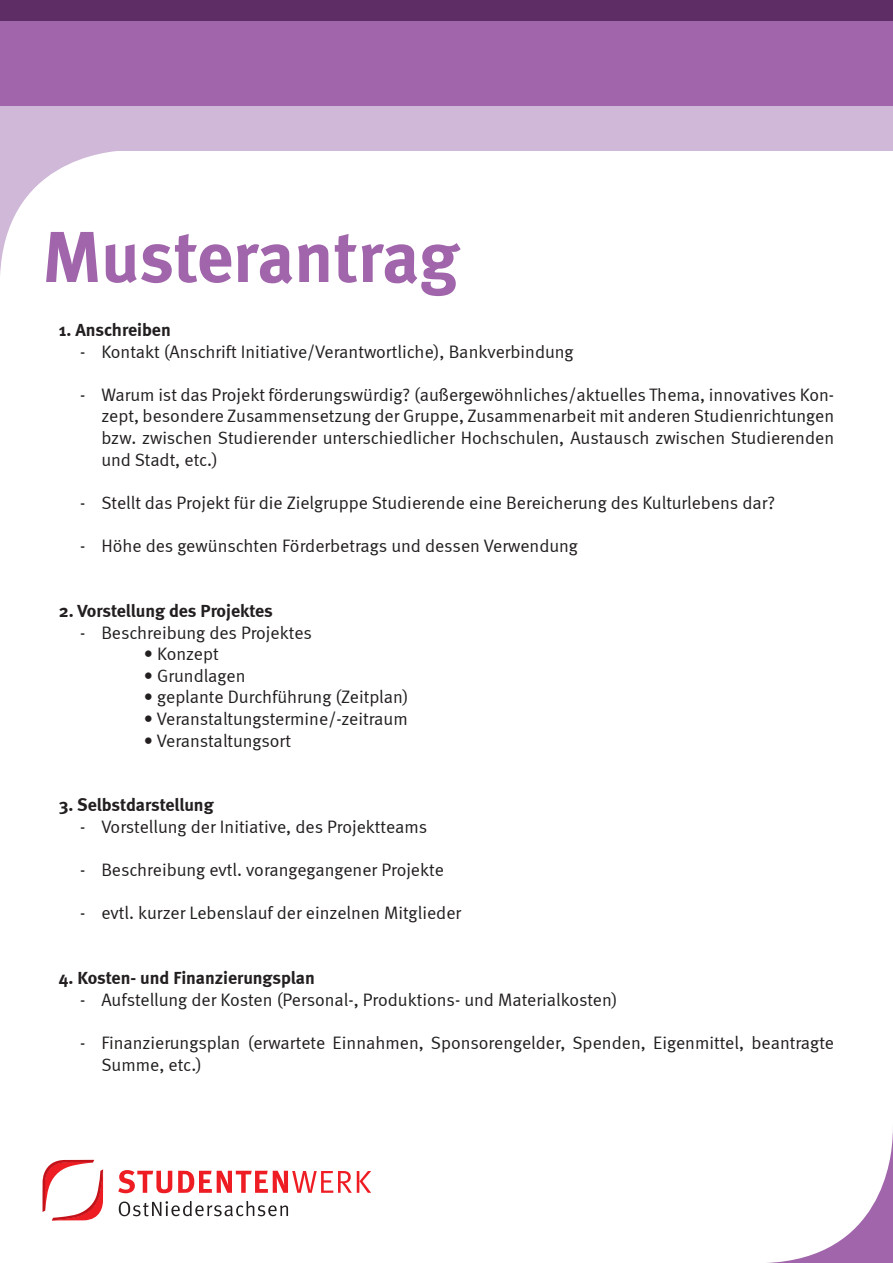
<style>
.page{position:relative;width:893px;height:1263px;background:#fff}
.page>*{position:absolute;margin:0;border:0;box-sizing:border-box;transform-origin:0 0}
.t1{font:700 72px "Meta";letter-spacing:-.005em;color:#a065aa}
.t2{font:18px/21.6px "Meta Normal";color:#231f20;text-align:justify}
.t3{font:700 18px "Meta";letter-spacing:-.005em;color:#231f20}
</style>
<div class="page">
<svg style="left:0;top:151px;width:116px;height:123px"></svg>
<svg style="left:198px;top:1129px;width:695px;height:134px"></svg>
<div style="left:0;top:0;width:893px;height:21px;background:#5f2d66"></div>
<div style="left:0;top:21px;width:893px;height:85px;background:#a065aa"></div>
<div style="left:0;top:106px;width:893px;height:45px;background:#d0b8d8"></div>
<svg style="left:119px;top:1201px;width:169px;height:15px"></svg>
<svg style="left:178px;top:1171px;width:193px;height:22px"></svg>
<svg style="left:118px;top:1170px;width:54px;height:23px"></svg>
<svg style="left:43px;top:1160px;width:60px;height:60px"></svg>
<p class="t1" style="left:43px;top:214px;width:418px">Musterantrag</p>
<p class="t3" style="left:59px;top:319px;width:114px">1. Anschreiben</p>
<p class="t2" style="left:80px;top:340px;width:495px">- Kontakt (Anschrift Initiative/Verantwortliche), Bankverbindung</p>
<p class="t2" style="left:101px;top:384px;width:734px;text-indent:-21px">- Warum ist das Projekt förderungswürdig? (außergewöhnliches/aktuelles Thema, innovatives Kon&shy;zept, besondere Zusammensetzung der Gruppe, Zusammenarbeit mit anderen Studienrichtungen bzw. zwischen Studierender unterschiedlicher Hochschulen, Austausch zwischen Studierenden und Stadt, etc.)</p>
<p class="t2" style="left:80px;top:492px;width:696px">- Stellt das Projekt für die Zielgruppe Studierende eine Bereicherung des Kulturlebens dar?</p>
<p class="t2" style="left:80px;top:535px;width:499px">- Höhe des gewünschten Förderbetrags und dessen Verwendung</p>
<p class="t3" style="left:59px;top:600px;width:216px">2. Vorstellung des Projektes</p>
<p class="t2" style="left:80px;top:621px;width:233px">- Beschreibung des Projektes</p>
<p class="t2" style="left:144px;top:643px;width:76px">• Konzept</p>
<p class="t2" style="left:144px;top:664px;width:103px">• Grundlagen</p>
<p class="t2" style="left:144px;top:686px;width:266px">• geplante Durchführung (Zeitplan)</p>
<p class="t2" style="left:144px;top:708px;width:265px">• Veranstaltungstermine/-zeitraum</p>
<p class="t2" style="left:144px;top:729px;width:149px">• Veranstaltungsort</p>
<p class="t3" style="left:59px;top:794px;width:156px">3. Selbstdarstellung</p>
<p class="t2" style="left:80px;top:816px;width:349px">- Vorstellung der Initiative, des Projektteams</p>
<p class="t2" style="left:80px;top:859px;width:365px">- Beschreibung evtl. vorangegangener Projekte</p>
<p class="t2" style="left:80px;top:902px;width:383px">- evtl. kurzer Lebenslauf der einzelnen Mitglieder</p>
<p class="t3" style="left:59px;top:967px;width:257px">4. Kosten- und Finanzierungsplan</p>
<p class="t2" style="left:80px;top:988px;width:539px">- Aufstellung der Kosten (Personal-, Produktions- und Materialkosten)</p>
<p class="t2" style="left:101px;top:1032px;width:734px;text-indent:-21px">- Finanzierungsplan (erwartete Einnahmen, Sponsorengelder, Spenden, Eigenmittel, beantragte<br>Summe, etc.)</p>
</div>
